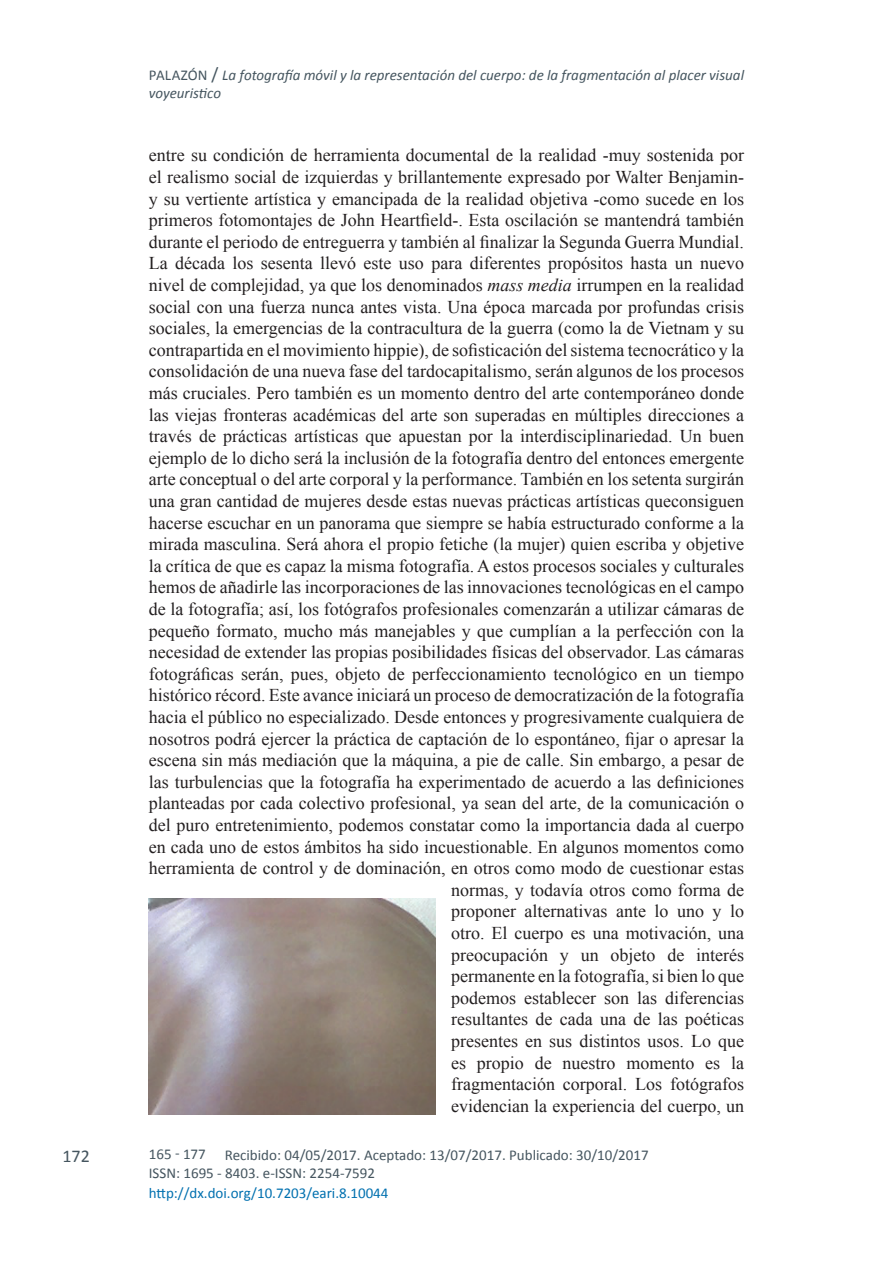
<style>
.page{position:relative;width:893px;height:1263px;background:#fff}
.page>*{position:absolute;margin:0;border:0;box-sizing:border-box;transform-origin:0 0}
.t1{font:18px/21.6px "Times New Roman";color:#231f20;text-align:right}
.t2{font:18px "Calibri";color:#45555f}
.t3{font:15px "Calibri";color:#45555f}
.t4{font:italic 15px/18px "Calibri";color:#45555f}
.t5{font:15px "Calibri";color:#0070af}
.s1{font-style:normal}
.s2{font-style:normal;font-size:18px}
.s3{font-style:italic}
</style>
<div class="page">
<img style="left:149px;top:899px;width:287px;height:215px">
<p class="t2" style="left:62px;top:1144px;width:29px">172</p>
<p class="t4" style="left:149px;top:65px;width:597px"><span class="s1">PALAZÓN</span> <span class="s2">/</span> La fotografía móvil y la representación del cuerpo: de la fragmentación al placer visual voyeuristico</p>
<p class="t1" style="left:149px;top:144px;width:597px">entre su condición de herramienta documental de la realidad -muy sostenida por el realismo social de izquierdas y brillantemente expresado por Walter Benjamin&shy;y su vertiente artística y emancipada de la realidad objetiva -como sucede en los primeros fotomontajes de John Heartfield-. Esta oscilación se mantendrá también durante el periodo de entreguerra y también al finalizar la Segunda Guerra Mundial.<br>La década los sesenta llevó este uso para diferentes propósitos hasta un nuevo nivel de complejidad, ya que los denominados <span class="s3">mass media</span> irrumpen en la realidad social con una fuerza nunca antes vista. Una época marcada por profundas crisis sociales, la emergencias de la contracultura de la guerra (como la de Vietnam y su contrapartida en el movimiento hippie), de sofisticación del sistema tecnocrático y la consolidación de una nueva fase del tardocapitalismo, serán algunos de los procesos más cruciales. Pero también es un momento dentro del arte contemporáneo donde las viejas fronteras académicas del arte son superadas en múltiples direcciones a través de prácticas artísticas que apuestan por la interdisciplinariedad. Un buen ejemplo de lo dicho será la inclusión de la fotografía dentro del entonces emergente arte conceptual o del arte corporal y la performance. También en los setenta surgirán una gran cantidad de mujeres desde estas nuevas prácticas artísticas queconsiguen hacerse escuchar en un panorama que siempre se había estructurado conforme a la mirada masculina. Será ahora el propio fetiche (la mujer) quien escriba y objetive la crítica de que es capaz la misma fotografía. A estos procesos sociales y culturales hemos de añadirle las incorporaciones de las innovaciones tecnológicas en el campo de la fotografía; así, los fotógrafos profesionales comenzarán a utilizar cámaras de pequeño formato, mucho más manejables y que cumplían a la perfección con la necesidad de extender las propias posibilidades físicas del observador. Las cámaras fotográficas serán, pues, objeto de perfeccionamiento tecnológico en un tiempo histórico récord. Este avance iniciará un proceso de democratización de la fotografía hacia el público no especializado. Desde entonces y progresivamente cualquiera de nosotros podrá ejercer la práctica de captación de lo espontáneo, fijar o apresar la escena sin más mediación que la máquina, a pie de calle. Sin embargo, a pesar de las turbulencias que la fotografía ha experimentado de acuerdo a las definiciones planteadas por cada colectivo profesional, ya sean del arte, de la comunicación o del puro entretenimiento, podemos constatar como la importancia dada al cuerpo en cada uno de estos ámbitos ha sido incuestionable. En algunos momentos como herramienta de control y de dominación, en otros como modo de cuestionar estas normas, y todavía otros como forma de<br>proponer alternativas ante lo uno y lo<br>otro. El cuerpo es una motivación, una<br>preocupación y un objeto de interés<br>permanente en la fotografía, si bien lo que<br>podemos establecer son las diferencias<br>resultantes de cada una de las poéticas<br>presentes en sus distintos usos. Lo que<br>es propio de nuestro momento es la<br>fragmentación corporal. Los fotógrafos<br>evidencian la experiencia del cuerpo, un</p>
<p class="t3" style="left:225px;top:1145px;width:425px">Recibido: 04/05/2017. Aceptado: 13/07/2017. Publicado: 30/10/2017</p>
<p class="t3" style="left:149px;top:1145px;width:59px">165 - 177</p>
<p class="t5" style="left:149px;top:1183px;width:241px">http://dx.doi.org/10.7203/eari.8.10044</p>
<p class="t3" style="left:149px;top:1163px;width:228px">ISSN: 1695 - 8403. e-ISSN: 2254-7592</p>
</div>
